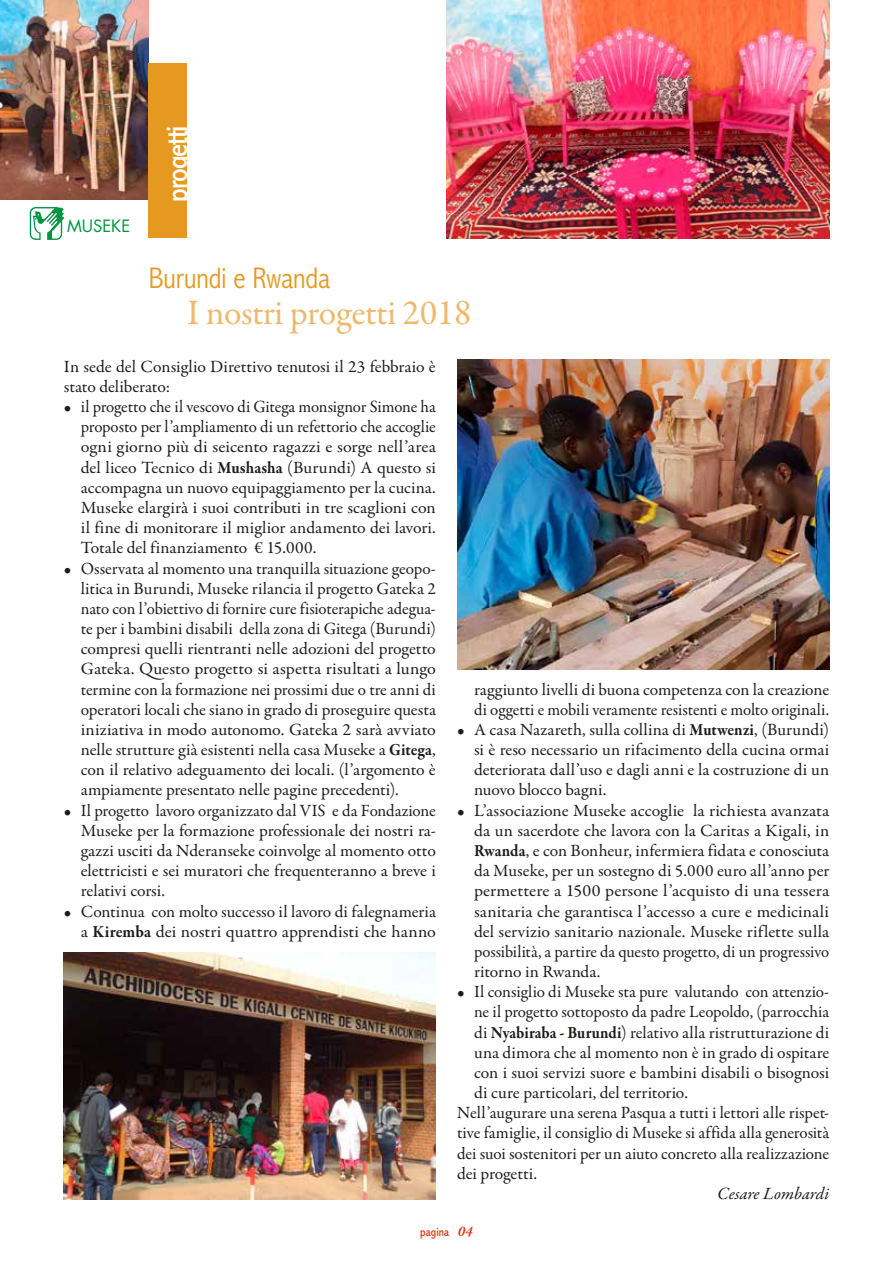
<style>
.page{position:relative;width:893px;height:1263px;background:#fff}
.page>*{position:absolute;margin:0;border:0;box-sizing:border-box;transform-origin:0 0}
.t1{font:36px "Garamond Premr Pro";letter-spacing:-.01em;color:#efb86b}
.t2{font:300 condensed 30px "Abadi MT Std";letter-spacing:-.005em;color:#e69920}
.t3{font:condensed 30px "Abadi MT Std";letter-spacing:-.04em;color:#fff}
.t4{font:17.25px/20.2px "Garamond Premr Pro";letter-spacing:-.005em;color:#1d1d1b;text-align:justify}
.t5{font:italic 17.25px "Garamond Premr Pro";color:#1d1d1b}
.t6{font:16.5px "Futura Std";color:#009641}
.t7{font:condensed 12px "Abadi MT Std";color:#e63312}
.s1{font-weight:700}
.s2{font-family:"Garamond Premr Pro";font-weight:600;font-style:italic;font-stretch:normal;font-size:15px}
</style>
<div class="page">
<svg style="left:30px;top:207px;width:34px;height:33px"></svg>
<img style="left:0;top:0;width:149px;height:200px">
<img style="left:446px;top:0;width:383px;height:238px">
<div style="left:149px;top:64px;width:38px;height:174px;background:#e69920"></div>
<img style="left:457px;top:359px;width:372px;height:311px">
<img style="left:64px;top:952px;width:372px;height:247px">
<p class="t6" style="left:67px;top:215px;width:65px">MUSEKE</p>
<h2 class="t3" style="left:161px;top:202px;width:78px;rotate:-90deg">progetti</h2>
<h2 class="t2" style="left:149px;top:262px;width:183px">Burundi e Rwanda</h2>
<h1 class="t1" style="left:187px;top:291px;width:286px">I nostri progetti 2018</h1>
<p class="t4" style="left:64px;top:357px;width:374px">In sede del Consiglio Direttivo tenutosi il 23 febbraio è stato deliberato:</p>
<p class="t4" style="left:81px;top:397px;width:357px;text-indent:-17px">• il progetto che il vescovo di Gitega monsignor Simone ha proposto per l’ampliamento di un refettorio che accoglie ogni giorno più di seicento ragazzi e sorge nell’area del liceo Tecnico di <span class="s1">Mushasha</span> (Burundi) A questo si accompagna un nuovo equipaggiamento per la cucina.<br>Museke elargirà i suoi contributi in tre scaglioni con il fine di monitorare il miglior andamento dei lavori.<br>Totale del finanziamento € 15.000.</p>
<p class="t4" style="left:81px;top:558px;width:357px;text-indent:-17px">• Osservata al momento una tranquilla situazione geopo&shy;litica in Burundi, Museke rilancia il progetto Gateka 2 nato con l’obiettivo di fornire cure fisioterapiche adegua&shy;te per i bambini disabili della zona di Gitega (Burundi) compresi quelli rientranti nelle adozioni del progetto Gateka. Questo progetto si aspetta risultati a lungo termine con la formazione nei prossimi due o tre anni di operatori locali che siano in grado di proseguire questa iniziativa in modo autonomo. Gateka 2 sarà avviato nelle strutture già esistenti nella casa Museke a <span class="s1">Gitega</span>, con il relativo adeguamento dei locali. (l’argomento è ampiamente presentato nelle pagine precedenti).</p>
<p class="t4" style="left:81px;top:800px;width:357px;text-indent:-17px">• Il progetto lavoro organizzato dal VIS e da Fondazione Museke per la formazione professionale dei nostri ra&shy;gazzi usciti da Nderanseke coinvolge al momento otto elettricisti e sei muratori che frequenteranno a breve i relativi corsi.</p>
<p class="t4" style="left:64px;top:901px;width:374px;text-align:right">• Continua con molto successo il lavoro di falegnameria a <span class="s1">Kiremba</span> dei nostri quattro apprendisti che hanno</p>
<p class="t4" style="left:474px;top:679px;width:357px">raggiunto livelli di buona competenza con la creazione di oggetti e mobili veramente resistenti e molto originali.</p>
<p class="t4" style="left:474px;top:720px;width:357px;text-indent:-17px">• A casa Nazareth, sulla collina di <span class="s1">Mutwenzi</span>, (Burundi) si è reso necessario un rifacimento della cucina ormai deteriorata dall’uso e dagli anni e la costruzione di un nuovo blocco bagni.</p>
<p class="t4" style="left:474px;top:800px;width:357px;text-indent:-17px">• L’associazione Museke accoglie la richiesta avanzata da un sacerdote che lavora con la Caritas a Kigali, in <span class="s1">Rwanda</span>, e con Bonheur, infermiera fidata e conosciuta da Museke, per un sostegno di 5.000 euro all’anno per permettere a 1500 persone l’acquisto di una tessera sanitaria che garantisca l’accesso a cure e medicinali del servizio sanitario nazionale. Museke riflette sulla possibilità, a partire da questo progetto, di un progressivo ritorno in Rwanda.</p>
<p class="t4" style="left:457px;top:982px;width:374px">• Il consiglio di Museke sta pure valutando con attenzio-</p>
<p class="t4" style="left:474px;top:1002px;width:357px">ne il progetto sottoposto da padre Leopoldo, (parrocchia</p>
<p class="t4" style="left:474px;top:1022px;width:356px">di <span class="s1">Nyabiraba - Burundi</span>) relativo alla ristrutturazione di</p>
<p class="t4" style="left:474px;top:1043px;width:357px">una dimora che al momento non è in grado di ospitare</p>
<p class="t4" style="left:474px;top:1063px;width:356px">con i suoi servizi suore e bambini disabili o bisognosi</p>
<p class="t4" style="left:474px;top:1083px;width:215px">di cure particolari, del territorio.</p>
<p class="t4" style="left:457px;top:1103px;width:374px">Nell’augurare una serena Pasqua a tutti i lettori alle rispet-</p>
<p class="t4" style="left:457px;top:1123px;width:374px">tive famiglie, il consiglio di Museke si affida alla generosità</p>
<p class="t4" style="left:457px;top:1143px;width:374px">dei suoi sostenitori per un aiuto concreto alla realizzazione</p>
<p class="t4" style="left:457px;top:1164px;width:81px">dei progetti.</p>
<p class="t5" style="left:717px;top:1183px;width:114px">Cesare Lombardi</p>
<p class="t7" style="left:420px;top:1225px;width:54px">pagina <span class="s2">04</span></p>
</div>
